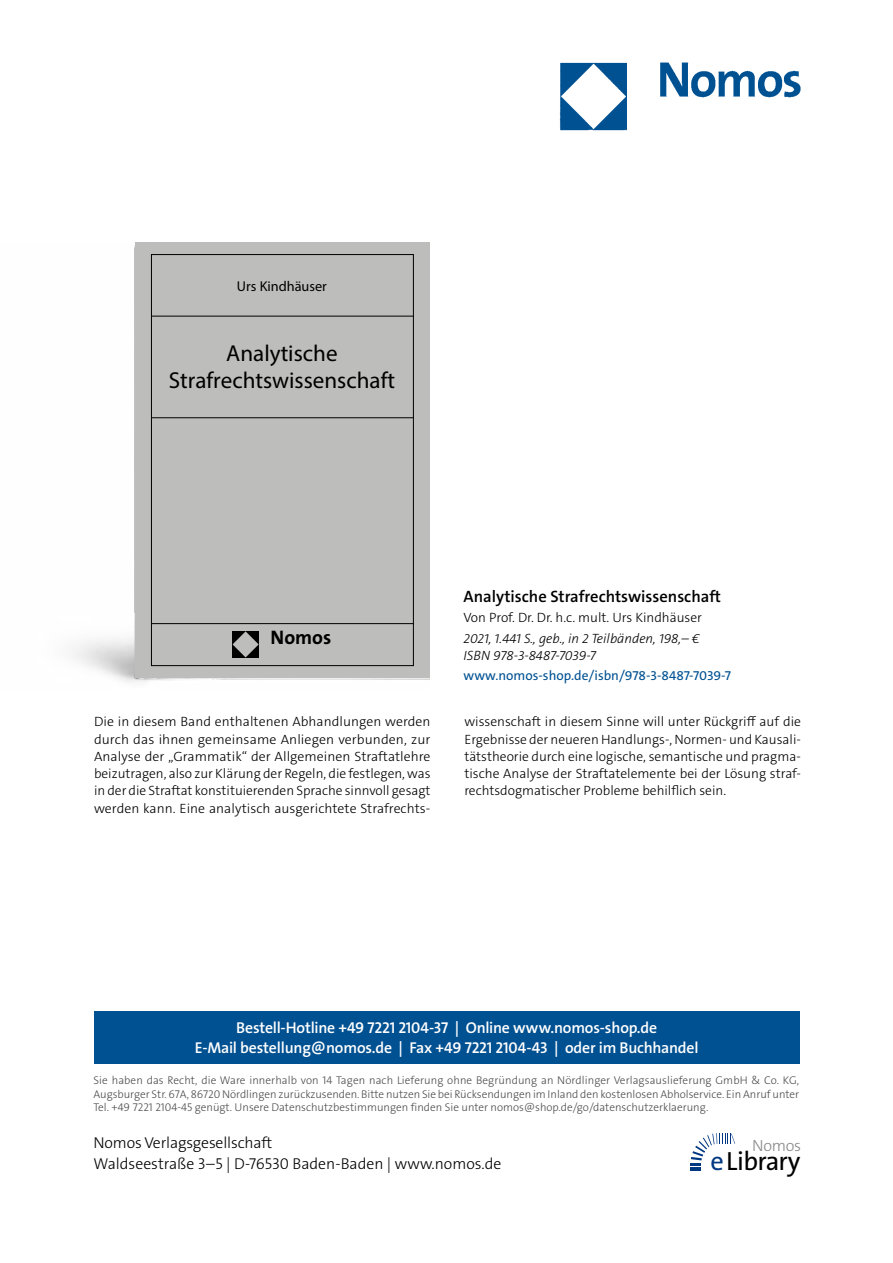
<style>
.page{position:relative;width:893px;height:1263px;background:#fff}
.page>*{position:absolute;margin:0;border:0;box-sizing:border-box;transform-origin:0 0}
.t1{font:26.4px "The Sans Os F";letter-spacing:-.03em;color:#000}
.t2{font:23.1px/26.4px "Myriad Pro";color:#000;text-align:center}
.t3{font:700 19.65px "The Sans Os F";color:#000}
.t4{font:600 16.5px "The Sans C5";color:#000}
.t5{font:300 16.2px "The Sans Os F";letter-spacing:-.02em;color:#87888a}
.t6{font:600 15.75px/21px "The Sans Os F";letter-spacing:-.01em;color:#fff;text-align:center}
.t7{font:300 15.75px/21px "The Sans Os F";color:#000}
.t8{font:14.25px "Myriad Pro";color:#000}
.t9{font:300 13.5px/17.2px "The Sans C5";color:#000;text-align:justify}
.t10{font:italic 300 13.5px/16.5px "The Sans C5";color:#000}
.t11{font:13.5px "The Sans C5";color:#005192}
.t12{font:300 11.25px/13.5px "The Sans Os F";color:#4b4b4d;text-align:justify}
.s1{color:#003882}
</style>
<div class="page">
<img style="left:559px;top:62px;width:242px;height:69px">
<div style="left:94px;top:1011px;width:705px;height:52px;background:#005192"></div>
<svg style="left:690px;top:1133px;width:45px;height:38px"></svg>
<img style="left:72px;top:246px;width:357px;height:437px">
<div style="left:135px;top:242px;width:295px;height:435px;background:#bdbdbc"></div>
<div style="left:151px;top:254px;width:263px;height:412px;border:1px solid #000"></div>
<hr style="left:151px;top:316px;width:263px;height:1px;background:#000">
<hr style="left:151px;top:417px;width:263px;height:1px;background:#000">
<hr style="left:151px;top:623px;width:263px;height:1px;background:#000">
<div style="left:232px;top:631px;width:27px;height:27px;background:#000"></div>
<svg style="left:233px;top:631px;width:26px;height:26px"></svg>
<p class="t8" style="left:237px;top:277px;width:91px">Urs Kindhäuser</p>
<h2 class="t2" style="left:169px;top:340px;width:228px">Analytische<br>Strafrechtswissenschaft</h2>
<h3 class="t3" style="left:271px;top:625px;width:62px">Nomos</h3>
<p class="t4" style="left:463px;top:585px;width:259px">Analytische Strafrechtswissenschaft</p>
<p class="t9" style="left:463px;top:609px;width:240px">Von Prof. Dr. Dr. h.c. mult. Urs Kindhäuser</p>
<p class="t10" style="left:463px;top:630px;width:238px">2021, 1.441 S., geb., in 2 Teilbänden, 198,– €<br>ISBN 978-3-8487-7039-7</p>
<p class="t11" style="left:463px;top:667px;width:269px">www.nomos-shop.de/isbn/978-3-8487-7039-7</p>
<p class="t9" style="left:94px;top:713px;width:338px">Die in diesem Band enthaltenen Abhandlungen werden durch das ihnen gemeinsame Anliegen verbunden, zur Analyse der „Grammatik“ der Allgemeinen Straftatlehre beizutragen, also zur Klärung der Regeln, die festlegen, was in der die Straftat konstituierenden Sprache sinnvoll gesagt werden kann. Eine analytisch ausgerichtete Strafrechts-</p>
<p class="t9" style="left:464px;top:713px;width:338px">wissenschaft in diesem Sinne will unter Rückgriff auf die Ergebnisse der neueren Handlungs-, Normen- und Kausali&shy;tätstheorie durch eine logische, semantische und pragma&shy;tische Analyse der Straftatelemente bei der Lösung straf&shy;rechtsdogmatischer Probleme behilflich sein.</p>
<p class="t6" style="left:195px;top:1017px;width:505px">Bestell-Hotline +49 7221 2104-37 | Online www.nomos-shop.de<br>E-Mail bestellung@nomos.de | Fax +49 7221 2104-43 | oder im Buchhandel</p>
<p class="t12" style="left:94px;top:1074px;width:707px">Sie haben das Recht, die Ware innerhalb von 14 Tagen nach Lieferung ohne Begründung an Nördlinger Verlagsauslieferung GmbH &amp; Co. KG, Augsburger Str. 67A, 86720 Nördlingen zurückzusenden. Bitte nutzen Sie bei Rücksendungen im Inland den kostenlosen Abholservice. Ein Anruf unter Tel. +49 7221 2104-45 genügt. Unsere Datenschutzbestimmungen finden Sie unter nomos@shop.de/go/datenschutzerklaerung.</p>
<p class="t7" style="left:94px;top:1133px;width:409px">Nomos Verlagsgesellschaft<br>Waldseestraße 3–5 | D-76530 Baden-Baden | www.nomos.de</p>
<p class="t5" style="left:752px;top:1135px;width:51px">Nomos</p>
<h1 class="t1" style="left:710px;top:1151px;width:91px"><span class="s1">e</span>Library</h1>
</div>
